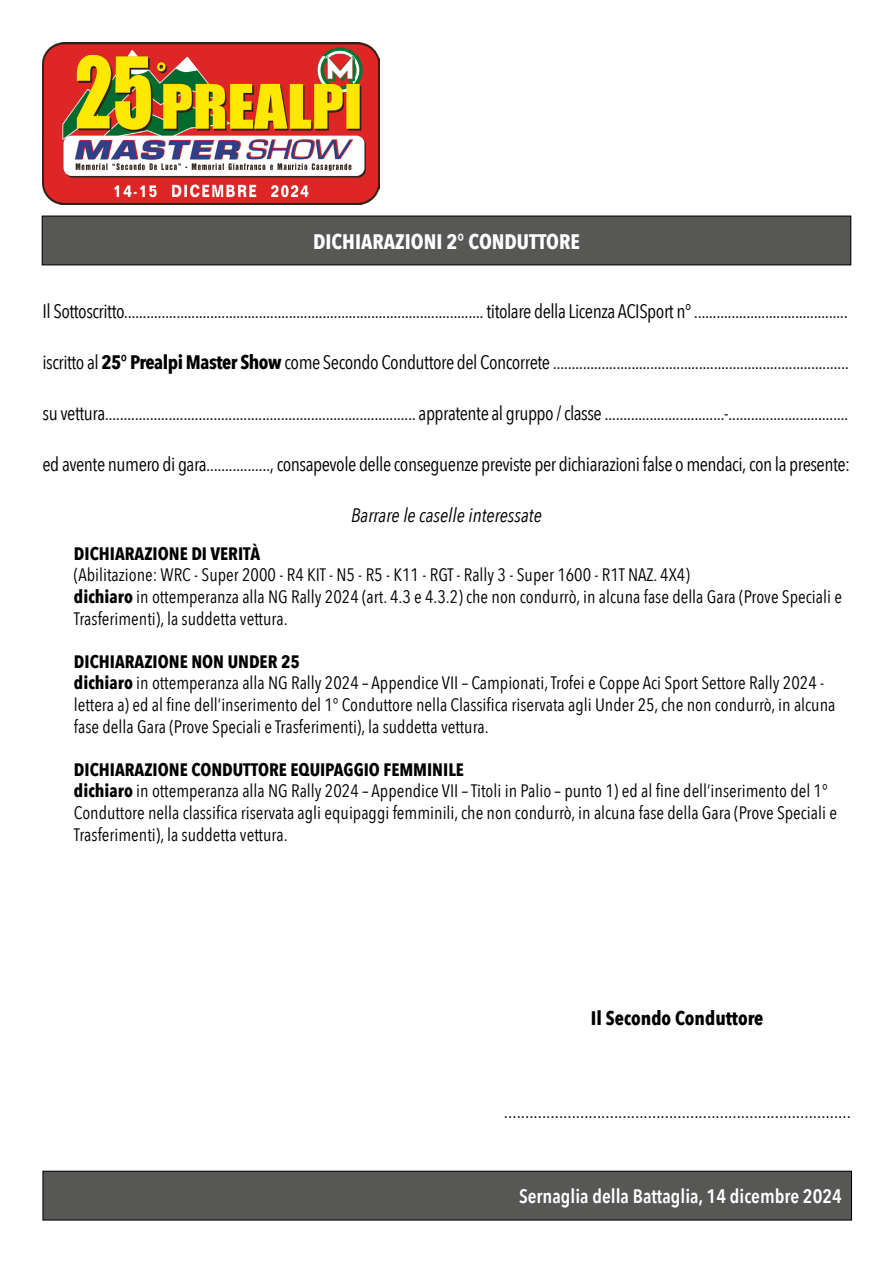
<style>
.page{position:relative;width:893px;height:1263px;background:#fff}
.page>*{position:absolute;margin:0;border:0;box-sizing:border-box;transform-origin:0 0}
.t1{font:700 21px "Avenir Next Condensed";color:#fff}
.t2{font:19.5px "Avenir Next Condensed";letter-spacing:-.025em;color:#000}
.t3{font:600 19.5px "Avenir Next Condensed";color:#fff}
.t4{font:italic 19.5px "Avenir Next Condensed";color:#000}
.t5{font:700 19.5px "Avenir Next Condensed";color:#000}
.t6{font:18px/21.6px "Avenir Next Condensed";color:#000}
.t7{font:700 18px "Avenir Next Condensed";color:#000}
.s1{font-weight:700}
</style>
<div class="page">
<div style="left:42px;top:216px;width:809px;height:49px;background:#575756"></div>
<div style="left:42px;top:216px;width:809px;height:49px;border:1px solid #000"></div>
<div style="left:43px;top:1171px;width:808px;height:49px;background:#575756"></div>
<div style="left:43px;top:1171px;width:809px;height:49px;border:1px solid #000"></div>
<img style="left:43px;top:43px;width:337px;height:162px">
<p class="t1" style="left:313px;top:229px;width:268px">DICHIARAZIONI 2° CONDUTTORE</p>
<p class="t2" style="left:43px;top:295px;width:807px">Il Sottoscritto................................................................................................ titolare della Licenza ACISport n° .........................................</p>
<p class="t2" style="left:43px;top:346px;width:808px">iscritto al <span class="s1">25° Prealpi Master Show</span> come Secondo Conduttore del Concorrete ...............................................................................</p>
<p class="t2" style="left:43px;top:397px;width:807px">su vettura................................................................................... appratente al gruppo / classe ................................-................................</p>
<p class="t2" style="left:43px;top:448px;width:809px">ed avente numero di gara................., consapevole delle conseguenze previste per dichiarazioni false o mendaci, con la presente:</p>
<p class="t4" style="left:351px;top:503px;width:192px">Barrare le caselle interessate</p>
<p class="t7" style="left:74px;top:542px;width:188px">DICHIARAZIONE DI VERITÀ</p>
<p class="t6" style="left:74px;top:563px;width:769px">(Abilitazione: WRC - Super 2000 - R4 KIT - N5 - R5 - K11 - RGT - Rally 3 - Super 1600 - R1T NAZ. 4X4)<br><span class="s1">dichiaro</span> in ottemperanza alla NG Rally 2024 (art. 4.3 e 4.3.2) che non condurrò, in alcuna fase della Gara (Prove Speciali e<br>Trasferimenti), la suddetta vettura.</p>
<p class="t6" style="left:74px;top:650px;width:763px"><span class="s1">DICHIARAZIONE NON UNDER 25<br>dichiaro</span> in ottemperanza alla NG Rally 2024 – Appendice VII – Campionati, Trofei e Coppe Aci Sport Settore Rally 2024 - lettera a) ed al fine dell’inserimento del 1° Conduttore nella Classifica riservata agli Under 25, che non condurrò, in alcuna fase della Gara (Prove Speciali e Trasferimenti), la suddetta vettura.</p>
<p class="t6" style="left:74px;top:758px;width:764px"><span class="s1">DICHIARAZIONE CONDUTTORE EQUIPAGGIO FEMMINILE<br>dichiaro</span> in ottemperanza alla NG Rally 2024 – Appendice VII – Titoli in Palio – punto 1) ed al fine dell’inserimento del 1° Conduttore nella classifica riservata agli equipaggi femminili, che non condurrò, in alcuna fase della Gara (Prove Speciali e Trasferimenti), la suddetta vettura.</p>
<p class="t5" style="left:591px;top:1006px;width:174px">Il Secondo Conduttore</p>
<p class="t2" style="left:504px;top:1095px;width:348px">..................................................................................</p>
<p class="t3" style="left:519px;top:1180px;width:324px">Sernaglia della Battaglia, 14 dicembre 2024</p>
</div>
